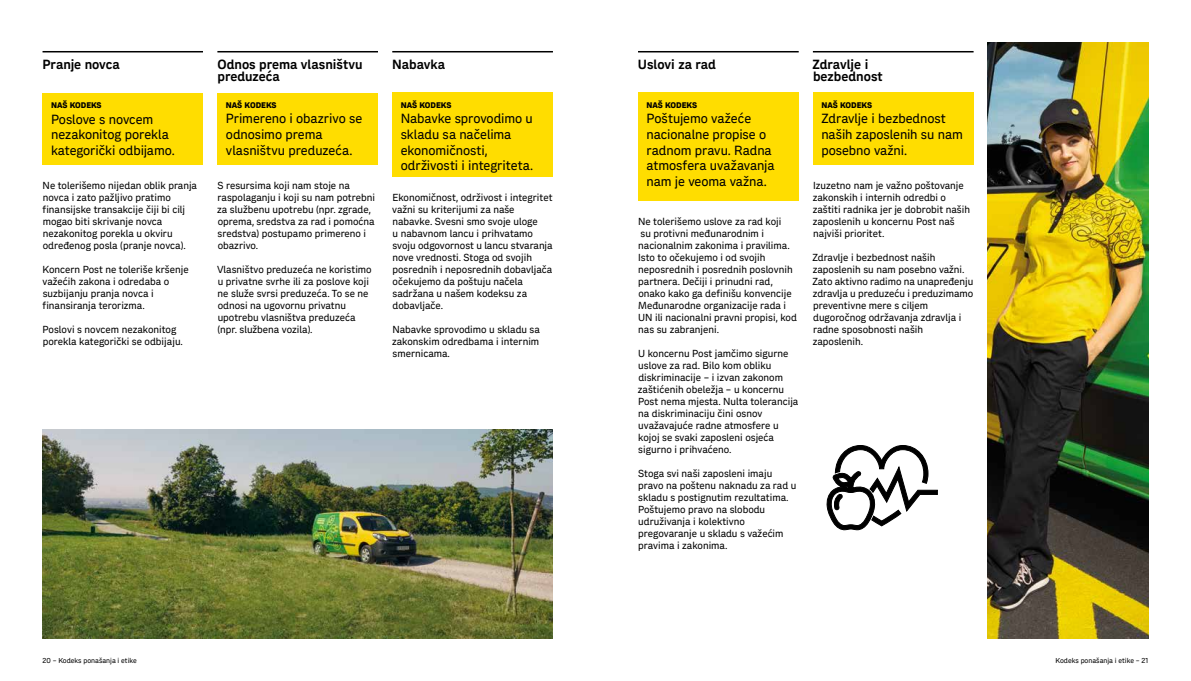
<style>
.page{position:relative;width:1191px;height:681px;background:#fff}
.page>*{position:absolute;margin:0;border:0;box-sizing:border-box;transform-origin:0 0}
.t1{font:13px/15.6px "Post Sans";letter-spacing:-.005em;color:#000}
.t2{font:700 13px/12px "Post Sans";color:#000}
.t3{font:10px/12px "Post Sans";color:#000}
.t4{font:800 8px "Post Sans";letter-spacing:-.01em;color:#000}
.t5{font:7px "Post Sans";color:#000}
</style>
<div class="page">
<hr style="left:813px;top:51px;width:160px;height:1px;background:#000">
<hr style="left:43px;top:51px;width:160px;height:1px;background:#000">
<hr style="left:638px;top:51px;width:160px;height:1px;background:#000">
<hr style="left:217px;top:51px;width:161px;height:1px;background:#000">
<hr style="left:392px;top:51px;width:161px;height:1px;background:#000">
<img style="left:987px;top:43px;width:161px;height:595px">
<img style="left:43px;top:429px;width:510px;height:209px">
<div style="left:43px;top:93px;width:160px;height:72px;background:#fd0"></div>
<div style="left:392px;top:93px;width:161px;height:84px;background:#fd0"></div>
<div style="left:638px;top:93px;width:160px;height:108px;background:#fd0"></div>
<div style="left:813px;top:93px;width:160px;height:72px;background:#fd0"></div>
<div style="left:217px;top:93px;width:161px;height:72px;background:#fd0"></div>
<svg style="left:826px;top:445px;width:111px;height:85px"></svg>
<h1 class="t2" style="left:43px;top:58px;width:79px">Pranje novca</h1>
<p class="t4" style="left:51px;top:100px;width:52px">NAŠ KODEKS</p>
<h1 class="t1" style="left:51px;top:111px;width:125px">Poslove s novcem nezakonitog porekla kategorički odbijamo.</h1>
<p class="t3" style="left:43px;top:179px;width:156px">Ne tolerišemo nijedan oblik pranja novca i zato pažljivo pratimo finansijske transakcije čiji bi cilj mogao biti skrivanje novca nezakonitog porekla u okviru određenog posla (pranje novca).</p>
<p class="t3" style="left:43px;top:263px;width:148px">Koncern Post ne toleriše kršenje važećih zakona i odredaba o suzbijanju pranja novca i finansiranja terorizma.</p>
<p class="t3" style="left:43px;top:323px;width:142px">Poslovi s novcem nezakonitog porekla kategorički se odbijaju.</p>
<h1 class="t2" style="left:217px;top:58px;width:147px">Odnos prema vlasništvu preduzeća</h1>
<p class="t4" style="left:226px;top:100px;width:52px">NAŠ KODEKS</p>
<h1 class="t1" style="left:226px;top:111px;width:138px">Primereno i obazrivo se odnosimo prema vlasništvu preduzeća.</h1>
<p class="t3" style="left:217px;top:179px;width:159px">S resursima koji nam stoje na raspolaganju i koji su nam potrebni za službenu upotrebu (npr. zgrade, oprema, sredstva za rad i pomoćna sredstva) postupamo primereno i obazrivo.</p>
<p class="t3" style="left:217px;top:263px;width:156px">Vlasništvo preduzeća ne koristimo u privatne svrhe ili za poslove koji ne služe svrsi preduzeća. To se ne odnosi na ugovornu privatnu upotrebu vlasništva preduzeća (npr. službena vozila).</p>
<h1 class="t2" style="left:392px;top:58px;width:54px">Nabavka</h1>
<p class="t4" style="left:401px;top:100px;width:52px">NAŠ KODEKS</p>
<h1 class="t1" style="left:401px;top:111px;width:134px">Nabavke sprovodimo u skladu sa načelima ekonomičnosti, održivosti i integriteta.</h1>
<p class="t3" style="left:392px;top:191px;width:162px">Ekonomičnost, održivost i integritet važni su kriterijumi za naše nabavke. Svesni smo svoje uloge<br>u nabavnom lancu i prihvatamo svoju odgovornost u lancu stvaranja nove vrednosti. Stoga od svojih posrednih i neposrednih dobavljača očekujemo da poštuju načela sadržana u našem kodeksu za dobavljače.</p>
<p class="t3" style="left:392px;top:323px;width:149px;text-align:justify">Nabavke sprovodimo u skladu sa zakonskim odredbama i internim smernicama.</p>
<h1 class="t2" style="left:638px;top:58px;width:80px">Uslovi za rad</h1>
<p class="t4" style="left:646px;top:100px;width:52px">NAŠ KODEKS</p>
<h1 class="t1" style="left:646px;top:111px;width:129px">Poštujemo važeće nacionalne propise o radnom pravu. Radna atmosfera uvažavanja nam je veoma važna.</h1>
<p class="t3" style="left:638px;top:215px;width:160px">Ne tolerišemo uslove za rad koji<br>su protivni međunarodnim i nacionalnim zakonima i pravilima.<br>Isto to očekujemo i od svojih neposrednih i posrednih poslovnih partnera. Dečiji i prinudni rad, onako kako ga definišu konvencije<br>Međunarodne organizacije rada i<br>UN ili nacionalni pravni propisi, kod nas su zabranjeni.</p>
<p class="t3" style="left:638px;top:347px;width:162px">U koncernu Post jamčimo sigurne uslove za rad. Bilo kom obliku diskriminacije – i izvan zakonom zaštićenih obeležja – u koncernu<br>Post nema mjesta. Nulta tolerancija na diskriminaciju čini osnov uvažavajuće radne atmosfere u kojoj se svaki zaposleni osjeća sigurno i prihvaćeno.</p>
<p class="t3" style="left:638px;top:467px;width:160px">Stoga svi naši zaposleni imaju pravo na poštenu naknadu za rad u skladu s postignutim rezultatima.<br>Poštujemo pravo na slobodu udruživanja i kolektivno pregovaranje u skladu s važećim pravima i zakonima.</p>
<h1 class="t2" style="left:812px;top:58px;width:72px">Zdravlje i bezbednost</h1>
<p class="t4" style="left:821px;top:100px;width:52px">NAŠ KODEKS</p>
<h1 class="t1" style="left:821px;top:111px;width:143px">Zdravlje i bezbednost naših zaposlenih su nam posebno važni.</h1>
<p class="t3" style="left:812px;top:179px;width:159px">Izuzetno nam je važno poštovanje zakonskih i internih odredbi o zaštiti radnika jer je dobrobit naših zaposlenih u koncernu Post naš najviši prioritet.</p>
<p class="t3" style="left:812px;top:251px;width:162px">Zdravlje i bezbednost naših zaposlenih su nam posebno važni.<br>Zato aktivno radimo na unapređenju zdravlja u preduzeću i preduzimamo preventivne mere s ciljem dugoročnog održavanja zdravlja i radne sposobnosti naših zaposlenih.</p>
<p class="t5" style="left:43px;top:655px;width:96px">20 – Kodeks ponašanja i etike</p>
<p class="t5" style="left:1055px;top:655px;width:94px">Kodeks ponašanja i etike – 21</p>
</div>
